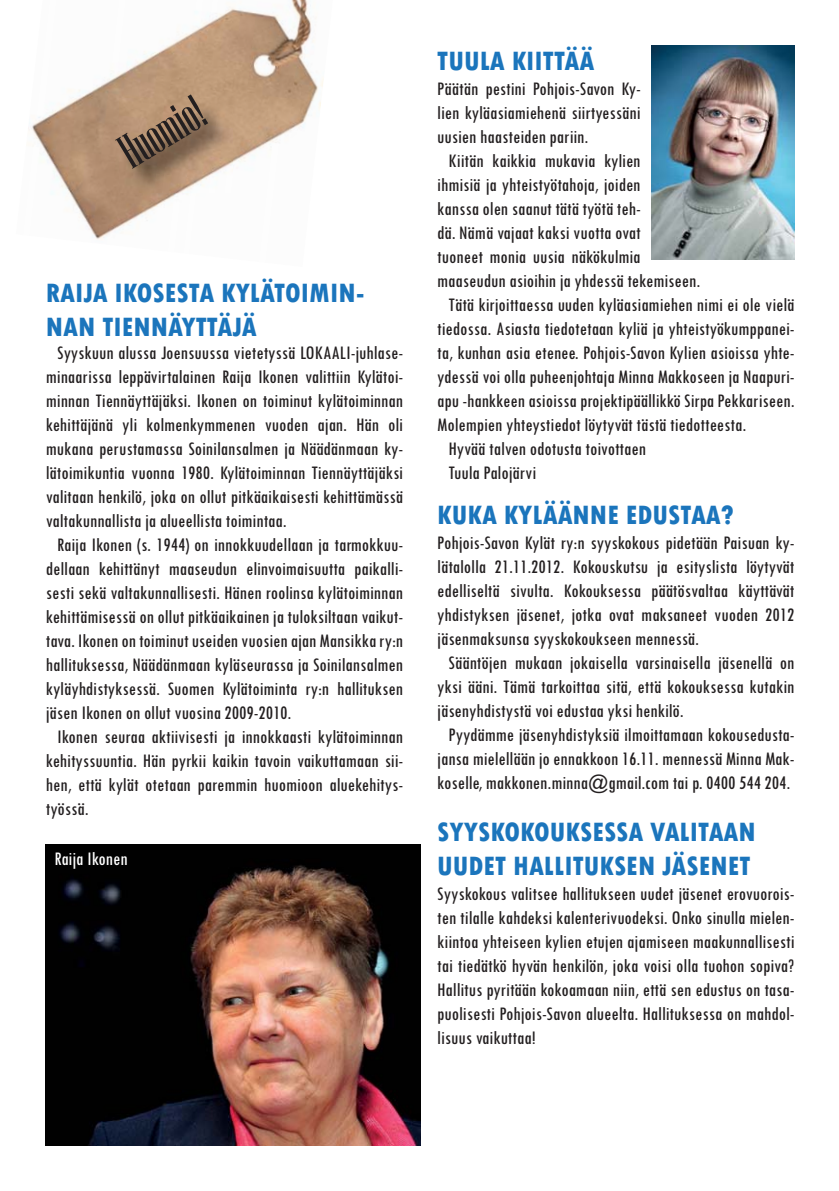
<style>
.page{position:relative;width:839px;height:1191px;background:#fff}
.page>*{position:absolute;margin:0;border:0;box-sizing:border-box;transform-origin:0 0}
.t1{font:48px "Niagara Solid";color:#231f20}
.t2{font:800 condensed 28px/33.6px "Tw Cen";color:#1b75bc}
.t3{font:condensed 20px/24px "Tw Cen";color:#231f20;text-align:justify}
.t4{font:condensed 20px "Tw Cen";color:#fff}
</style>
<div class="page">
<img style="left:31px;top:0;width:293px;height:239px">
<img style="left:119px;top:98px;width:113px;height:95px">
<img style="left:46px;top:844px;width:374px;height:301px">
<img style="left:652px;top:45px;width:142px;height:214px">
<h1 class="t1" style="left:109px;top:131px;width:92px;rotate:-31deg">Huomio!</h1>
<h2 class="t2" style="left:46px;top:276px;width:320px">RAIJA IKOSESTA KYLÄTOIMIN-<br>NAN TIENNÄYTTÄJÄ</h2>
<p class="t3" style="left:57px;top:342px;width:347px">Syyskuun alussa Joensuussa vietetyssä LOKAALI-juhlase-</p>
<p class="t3" style="left:46px;top:366px;width:359px">minaarissa leppävirtalainen Raija Ikonen valittiin Kylätoi-</p>
<p class="t3" style="left:46px;top:390px;width:359px">minnan Tiennäyttäjäksi. Ikonen on toiminut kylätoiminnan</p>
<p class="t3" style="left:46px;top:414px;width:359px">kehittäjänä yli kolmenkymmenen vuoden ajan. Hän oli</p>
<p class="t3" style="left:46px;top:438px;width:359px">mukana perustamassa Soinilansalmen ja Näädänmaan ky-</p>
<p class="t3" style="left:46px;top:462px;width:359px">lätoimikuntia vuonna 1980. Kylätoiminnan Tiennäyttäjäksi</p>
<p class="t3" style="left:46px;top:486px;width:359px">valitaan henkilö, joka on ollut pitkäaikaisesti kehittämässä</p>
<p class="t3" style="left:46px;top:510px;width:242px">valtakunnallista ja alueellista toimintaa.</p>
<p class="t3" style="left:57px;top:534px;width:347px">Raija Ikonen (s. 1944) on innokkuudellaan ja tarmokkuu-</p>
<p class="t3" style="left:46px;top:558px;width:359px">dellaan kehittänyt maaseudun elinvoimaisuutta paikalli-</p>
<p class="t3" style="left:46px;top:582px;width:359px">sesti sekä valtakunnallisesti. Hänen roolinsa kylätoiminnan</p>
<p class="t3" style="left:46px;top:606px;width:359px">kehittämisessä on ollut pitkäaikainen ja tuloksiltaan vaikut-</p>
<p class="t3" style="left:46px;top:630px;width:358px">tava. Ikonen on toiminut useiden vuosien ajan Mansikka ry:n</p>
<p class="t3" style="left:46px;top:654px;width:359px">hallituksessa, Näädänmaan kyläseurassa ja Soinilansalmen</p>
<p class="t3" style="left:46px;top:678px;width:359px">kyläyhdistyksessä. Suomen Kylätoiminta ry:n hallituksen</p>
<p class="t3" style="left:46px;top:702px;width:247px">jäsen Ikonen on ollut vuosina 2009-2010.</p>
<p class="t3" style="left:57px;top:726px;width:347px">Ikonen seuraa aktiivisesti ja innokkaasti kylätoiminnan</p>
<p class="t3" style="left:46px;top:750px;width:359px">kehityssuuntia. Hän pyrkii kaikin tavoin vaikuttamaan sii-</p>
<p class="t3" style="left:46px;top:774px;width:359px">hen, että kylät otetaan paremmin huomioon aluekehitys-</p>
<p class="t3" style="left:46px;top:798px;width:44px">työssä.</p>
<p class="t4" style="left:54px;top:852px;width:75px">Raija Ikonen</p>
<h2 class="t2" style="left:437px;top:44px;width:159px">TUULA KIITTÄÄ</h2>
<p class="t3" style="left:437px;top:78px;width:205px">Päätän pestini Pohjois-Savon Ky-</p>
<p class="t3" style="left:437px;top:102px;width:205px">lien kyläasiamiehenä siirtyessäni</p>
<p class="t3" style="left:437px;top:126px;width:152px">uusien haasteiden pariin.</p>
<p class="t3" style="left:448px;top:150px;width:193px">Kiitän kaikkia mukavia kylien</p>
<p class="t3" style="left:437px;top:174px;width:205px">ihmisiä ja yhteistyötahoja, joiden</p>
<p class="t3" style="left:437px;top:198px;width:205px">kanssa olen saanut tätä työtä teh-</p>
<p class="t3" style="left:437px;top:222px;width:205px">dä. Nämä vajaat kaksi vuotta ovat</p>
<p class="t3" style="left:437px;top:246px;width:205px">tuoneet monia uusia näkökulmia</p>
<p class="t3" style="left:437px;top:270px;width:264px">maaseudun asioihin ja yhdessä tekemiseen.</p>
<p class="t3" style="left:448px;top:294px;width:347px">Tätä kirjoittaessa uuden kyläasiamiehen nimi ei ole vielä</p>
<p class="t3" style="left:437px;top:318px;width:359px">tiedossa. Asiasta tiedotetaan kyliä ja yhteistyökumppanei-</p>
<p class="t3" style="left:437px;top:342px;width:359px">ta, kunhan asia etenee. Pohjois-Savon Kylien asioissa yhte-</p>
<p class="t3" style="left:437px;top:366px;width:359px">ydessä voi olla puheenjohtaja Minna Makkoseen ja Naapuri-</p>
<p class="t3" style="left:437px;top:390px;width:358px">apu -hankkeen asioissa projektipäällikkö Sirpa Pekkariseen.</p>
<p class="t3" style="left:437px;top:414px;width:310px">Molempien yhteystiedot löytyvät tästä tiedotteesta.</p>
<p class="t3" style="left:448px;top:438px;width:199px">Hyvää talven odotusta toivottaen</p>
<p class="t3" style="left:448px;top:462px;width:89px">Tuula Palojärvi</p>
<h2 class="t2" style="left:437px;top:497px;width:298px">KUKA KYLÄÄNNE EDUSTAA?</h2>
<p class="t3" style="left:437px;top:532px;width:359px">Pohjois-Savon Kylät ry:n syyskokous pidetään Paisuan ky-</p>
<p class="t3" style="left:437px;top:556px;width:359px">lätalolla 21.11.2012. Kokouskutsu ja esityslista löytyvät</p>
<p class="t3" style="left:437px;top:580px;width:359px">edelliseltä sivulta. Kokouksessa päätösvaltaa käyttävät</p>
<p class="t3" style="left:437px;top:604px;width:359px">yhdistyksen jäsenet, jotka ovat maksaneet vuoden 2012</p>
<p class="t3" style="left:437px;top:628px;width:263px">jäsenmaksunsa syyskokoukseen mennessä.</p>
<p class="t3" style="left:448px;top:652px;width:347px">Sääntöjen mukaan jokaisella varsinaisella jäsenellä on</p>
<p class="t3" style="left:437px;top:676px;width:359px">yksi ääni. Tämä tarkoittaa sitä, että kokouksessa kutakin</p>
<p class="t3" style="left:437px;top:700px;width:248px">jäsenyhdistystä voi edustaa yksi henkilö.</p>
<p class="t3" style="left:448px;top:724px;width:347px">Pyydämme jäsenyhdistyksiä ilmoittamaan kokousedusta-</p>
<p class="t3" style="left:437px;top:748px;width:359px">jansa mielellään jo ennakkoon 16.11. mennessä Minna Mak-</p>
<p class="t3" style="left:437px;top:772px;width:354px">koselle, makkonen.minna@gmail.com tai p. 0400 544 204.</p>
<h2 class="t2" style="left:437px;top:814px;width:320px">SYYSKOKOUKSESSA VALITAAN<br>UUDET HALLITUKSEN JÄSENET</h2>
<p class="t3" style="left:437px;top:883px;width:359px">Syyskokous valitsee hallitukseen uudet jäsenet erovuorois&shy;ten tilalle kahdeksi kalenterivuodeksi. Onko sinulla mielen&shy;kiintoa yhteiseen kylien etujen ajamiseen maakunnallisesti tai tiedätkö hyvän henkilön, joka voisi olla tuohon sopiva?<br>Hallitus pyritään kokoamaan niin, että sen edustus on tasa&shy;puolisesti Pohjois-Savon alueelta. Hallituksessa on mahdol&shy;lisuus vaikuttaa!</p>
</div>
